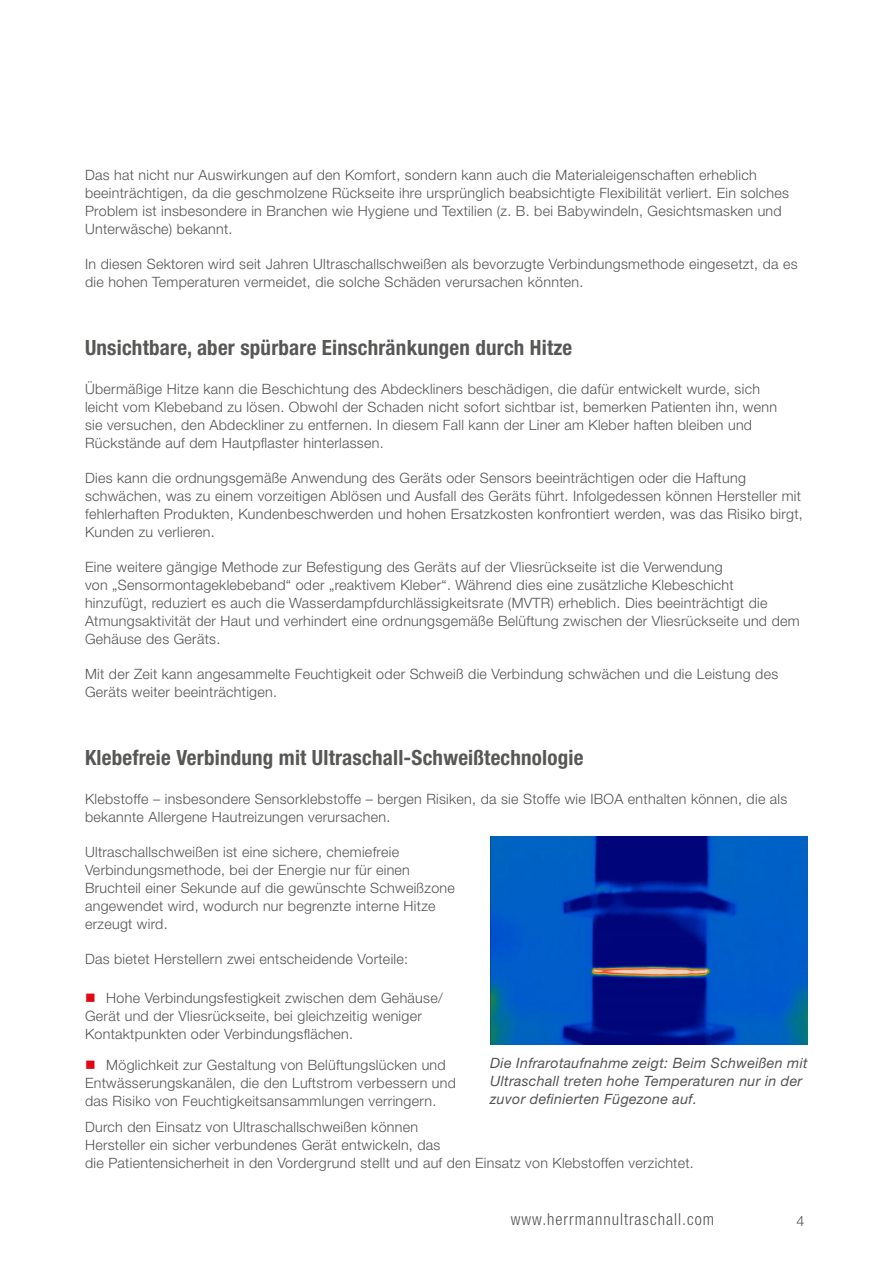
<style>
.page{position:relative;width:893px;height:1263px;background:#fff}
.page>*{position:absolute;margin:0;border:0;box-sizing:border-box;transform-origin:0 0}
.t1{font:700 condensed 21px "Helvetica Neue LT Pro";letter-spacing:.01em;color:#575756}
.t2{font:300 condensed 16.5px "Helvetica Neue LT Pro";letter-spacing:.06em;color:#545454}
.t3{font:300 14.25px/18px "Helvetica Neue LT Pro";letter-spacing:.02em;color:#545454}
.t4{font:italic 14.25px/18px "Helvetica Neue LT Pro";letter-spacing:.02em;color:#545454}
</style>
<div class="page">
<img style="left:490px;top:837px;width:318px;height:208px">
<p class="t3" style="left:85px;top:166px;width:705px">Das hat nicht nur Auswirkungen auf den Komfort, sondern kann auch die Materialeigenschaften erheblich beeinträchtigen, da die geschmolzene Rückseite ihre ursprünglich beabsichtigte Flexibilität verliert. Ein solches Problem ist insbesondere in Branchen wie Hygiene und Textilien (z. B. bei Babywindeln, Gesichtsmasken und Unterwäsche) bekannt.</p>
<p class="t3" style="left:85px;top:255px;width:714px">In diesen Sektoren wird seit Jahren Ultraschallschweißen als bevorzugte Verbindungsmethode eingesetzt, da es die hohen Temperaturen vermeidet, die solche Schäden verursachen könnten.</p>
<h1 class="t1" style="left:85px;top:335px;width:489px">Unsichtbare, aber spürbare Einschränkungen durch Hitze</h1>
<p class="t3" style="left:85px;top:380px;width:693px">Übermäßige Hitze kann die Beschichtung des Abdeckliners beschädigen, die dafür entwickelt wurde, sich leicht vom Klebeband zu lösen. Obwohl der Schaden nicht sofort sichtbar ist, bemerken Patienten ihn, wenn sie versuchen, den Abdeckliner zu entfernen. In diesem Fall kann der Liner am Kleber haften bleiben und Rückstände auf dem Hautpflaster hinterlassen.</p>
<p class="t3" style="left:85px;top:469px;width:719px">Dies kann die ordnungsgemäße Anwendung des Geräts oder Sensors beeinträchtigen oder die Haftung schwächen, was zu einem vorzeitigen Ablösen und Ausfall des Geräts führt. Infolgedessen können Hersteller mit fehlerhaften Produkten, Kundenbeschwerden und hohen Ersatzkosten konfrontiert werden, was das Risiko birgt, Kunden zu verlieren.</p>
<p class="t3" style="left:85px;top:558px;width:716px">Eine weitere gängige Methode zur Befestigung des Geräts auf der Vliesrückseite ist die Verwendung<br>von „Sensormontageklebeband“ oder „reaktivem Kleber“. Während dies eine zusätzliche Klebeschicht<br>hinzufügt, reduziert es auch die Wasserdampfdurchlässigkeitsrate (MVTR) erheblich. Dies beeinträchtigt die Atmungsaktivität der Haut und verhindert eine ordnungsgemäße Belüftung zwischen der Vliesrückseite und dem Gehäuse des Geräts.</p>
<p class="t3" style="left:85px;top:665px;width:695px">Mit der Zeit kann angesammelte Feuchtigkeit oder Schweiß die Verbindung schwächen und die Leistung des<br>Geräts weiter beeinträchtigen.</p>
<h1 class="t1" style="left:85px;top:745px;width:500px">Klebefreie Verbindung mit Ultraschall-Schweißtechnologie</h1>
<p class="t3" style="left:85px;top:789px;width:704px">Klebstoffe – insbesondere Sensorklebstoffe – bergen Risiken, da sie Stoffe wie IBOA enthalten können, die als bekannte Allergene Hautreizungen verursachen.</p>
<p class="t3" style="left:85px;top:842px;width:371px">Ultraschallschweißen ist eine sichere, chemiefreie Verbindungsmethode, bei der Energie nur für einen Bruchteil einer Sekunde auf die gewünschte Schweißzone angewendet wird, wodurch nur begrenzte interne Hitze erzeugt wird.</p>
<p class="t3" style="left:85px;top:949px;width:325px">Das bietet Herstellern zwei entscheidende Vorteile:</p>
<p class="t3" style="left:85px;top:989px;width:359px;text-indent:21px">Hohe Verbindungsfestigkeit zwischen dem Gehäuse/<br>Gerät und der Vliesrückseite, bei gleichzeitig weniger<br>Kontaktpunkten oder Verbindungsflächen.</p>
<p class="t3" style="left:85px;top:1055px;width:372px;text-indent:21px">Möglichkeit zur Gestaltung von Belüftungslücken und<br>Entwässerungskanälen, die den Luftstrom verbessern und das Risiko von Feuchtigkeitsansammlungen verringern.</p>
<p class="t3" style="left:85px;top:1118px;width:610px">Durch den Einsatz von Ultraschallschweißen können<br>Hersteller ein sicher verbundenes Gerät entwickeln, das<br>die Patientensicherheit in den Vordergrund stellt und auf den Einsatz von Klebstoffen verzichtet.</p>
<p class="t4" style="left:490px;top:1054px;width:319px">Die Infrarotaufnahme zeigt: Beim Schweißen mit<br>Ultraschall treten hohe Temperaturen nur in der zuvor definierten Fügezone auf.</p>
<p class="t2" style="left:511px;top:1210px;width:205px">www.herrmannultraschall.com</p>
<p class="t3" style="left:796px;top:1211px;width:9px">4</p>
</div>
